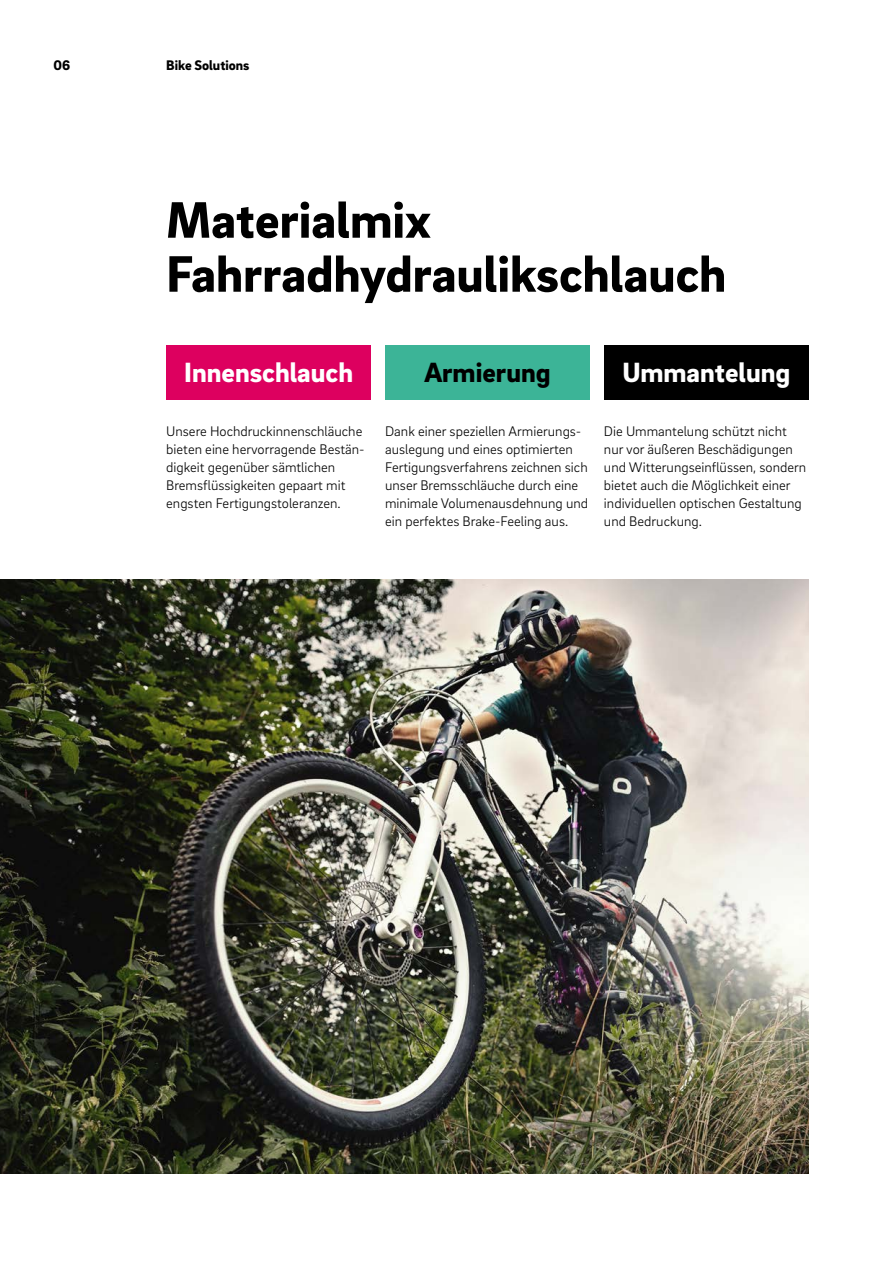
<style>
.page{position:relative;width:893px;height:1263px;background:#fff}
.page>*{position:absolute;margin:0;border:0;box-sizing:border-box;transform-origin:0 0}
._01__Headline_-_35pt_-_left_-_black{font:900 52.5px/54px "Brix Sans";color:#000}
._03__Headline_-_19pt_-_left{font:900 28.5px "Brix Sans";color:#fff}
._03__Headline_-_19pt_-_left-2{font:900 28.5px "Brix Sans";color:#000}
._16__Body_text_-_9_5pt{font:300 14.25px/18px "Brix Sans";color:#000}
.MP__Live_column_titles_-_9_5pt{font:900 14.25px "Brix Sans";color:#000}
.MP__Page_numbers_-_9_5pt{font:900 14.25px "Brix Sans";color:#000}
</style>
<div class="page">
<img style="left:0;top:580px;width:809px;height:594px">
<div style="left:604px;top:346px;width:205px;height:54px;background:#000"></div>
<div style="left:385px;top:346px;width:205px;height:54px;background:#3cb497"></div>
<div style="left:166px;top:346px;width:205px;height:54px;background:#dd005f"></div>
<p class="MP__Page_numbers_-_9_5pt" style="left:53px;top:56px;width:18px">06</p>
<p class="MP__Live_column_titles_-_9_5pt" style="left:166px;top:56px;width:85px">Bike Solutions</p>
<p class="_01__Headline_-_35pt_-_left_-_black" style="left:166px;top:190px;width:561px">Materialmix<br>Fahrradhydraulikschlauch</p>
<p class="_03__Headline_-_19pt_-_left" style="left:184px;top:353px;width:170px">Innenschlauch</p>
<p class="_03__Headline_-_19pt_-_left-2" style="left:424px;top:353px;width:128px">Armierung</p>
<p class="_03__Headline_-_19pt_-_left" style="left:622px;top:353px;width:169px">Ummantelung</p>
<p class="_16__Body_text_-_9_5pt" style="left:166px;top:421px;width:200px">Unsere Hochdruckinnenschläuche bieten eine hervorragende Bestän&shy;digkeit gegenüber sämtlichen Bremsflüssigkeiten gepaart mit engsten Fertigungstoleranzen.</p>
<p class="_16__Body_text_-_9_5pt" style="left:385px;top:421px;width:205px">Dank einer speziellen Armierungs&shy;auslegung und eines optimierten Fertigungsverfahrens zeichnen sich unser Bremsschläuche durch eine minimale Volumenausdehnung und ein perfektes Brake-Feeling aus.</p>
<p class="_16__Body_text_-_9_5pt" style="left:604px;top:421px;width:204px">Die Ummantelung schützt nicht nur vor äußeren Beschädigungen und Witterungseinflüssen, sondern bietet auch die Möglichkeit einer individuellen optischen Gestaltung und Bedruckung.</p>
</div>
